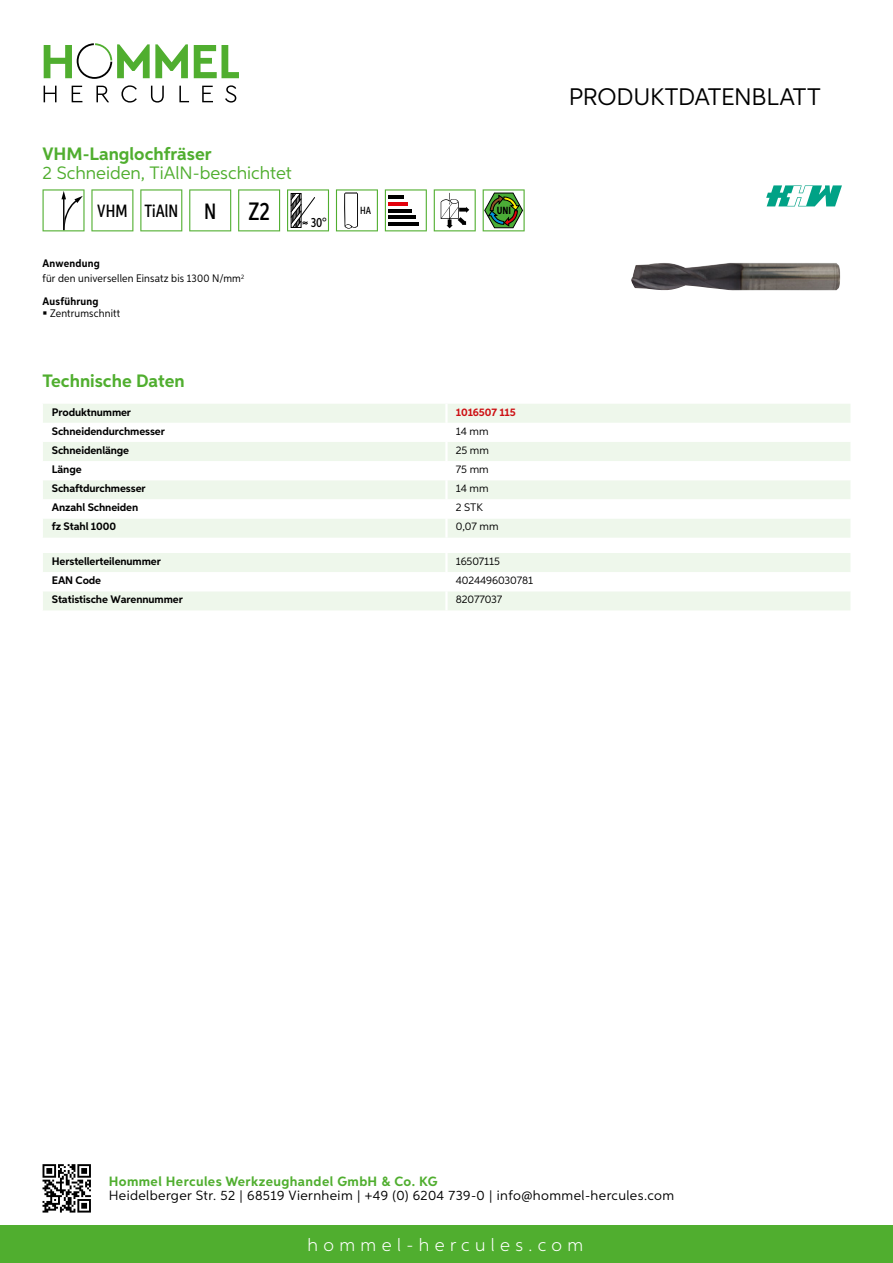
<style>
.page{position:relative;width:893px;height:1263px;background:#fff}
.page>*{position:absolute;margin:0;border:0;box-sizing:border-box;transform-origin:0 0}
.t1{font:500 25.2px "Aspira XX Nar";color:#000}
.t2{font:24px "Aspira";letter-spacing:-.01em;color:#000}
.t3{font:700 18px "Aspira";color:#50ae2f}
.t4{font:18px "Aspira";color:#50ae2f}
.t5{font:300 18px "Aspira";letter-spacing:.3em;color:#fff}
.t6{font:500 17.85px "Aspira XX Nar";color:#000}
.t7{font:13.5px "Aspira";letter-spacing:.03em;color:#000}
.t8{font:700 13.5px "Aspira";letter-spacing:.03em;color:#50ae2f}
.t9{font:500 13.35px "Aspira XX Nar";color:#000}
.t10{font:700 10.95px "Aspira";letter-spacing:-.01em;color:#000}
.t11{font:10.95px/15.1px "Aspira Nar";letter-spacing:.015em;color:#000}
.t12{font:10.95px "Aspira";letter-spacing:-.01em;color:#000}
.t13{font:700 10.95px "Aspira";letter-spacing:-.01em;color:#cd1013}
.t14{font:700 10.95px "Aspira Nar";letter-spacing:.02em;color:#000}
.t15{font:700 10.35px "Aspira XX Nar";color:#000}
.t16{font:500 10.35px "Aspira XX Nar";color:#000}
.s1{font-size:22.2px}
.s2{font-weight:700}
</style>
<div class="page">
<div style="left:0;top:1226px;width:893px;height:37px;background:#50ae2f"></div>
<svg style="left:43px;top:1164px;width:48px;height:48px"></svg>
<svg style="left:194px;top:45px;width:45px;height:33px"></svg>
<svg style="left:44px;top:43px;width:144px;height:36px"></svg>
<svg style="left:44px;top:86px;width:13px;height:16px"></svg>
<svg style="left:72px;top:86px;width:10px;height:16px"></svg>
<svg style="left:96px;top:86px;width:13px;height:16px"></svg>
<svg style="left:121px;top:85px;width:16px;height:18px"></svg>
<svg style="left:151px;top:86px;width:13px;height:17px"></svg>
<svg style="left:179px;top:86px;width:10px;height:16px"></svg>
<svg style="left:202px;top:86px;width:11px;height:16px"></svg>
<svg style="left:225px;top:85px;width:11px;height:18px"></svg>
<div style="left:43px;top:404px;width:807px;height:134px;background:#eef7eb"></div>
<svg style="left:43px;top:423px;width:807px;height:95px"></svg>
<hr style="left:445px;top:404px;width:3px;height:19px;background:#fff">
<hr style="left:445px;top:423px;width:3px;height:19px;background:#fff">
<hr style="left:445px;top:442px;width:3px;height:19px;background:#fff">
<hr style="left:445px;top:461px;width:3px;height:19px;background:#fff">
<hr style="left:445px;top:480px;width:3px;height:19px;background:#fff">
<hr style="left:445px;top:499px;width:3px;height:19px;background:#fff">
<hr style="left:445px;top:518px;width:3px;height:20px;background:#fff">
<svg style="left:43px;top:553px;width:807px;height:57px"></svg>
<hr style="left:445px;top:591px;width:3px;height:19px;background:#fff">
<svg style="left:43px;top:189px;width:42px;height:42px"></svg>
<svg style="left:91px;top:189px;width:42px;height:42px"></svg>
<svg style="left:140px;top:189px;width:42px;height:42px"></svg>
<svg style="left:189px;top:189px;width:42px;height:42px"></svg>
<svg style="left:238px;top:189px;width:42px;height:42px"></svg>
<svg style="left:287px;top:189px;width:42px;height:42px"></svg>
<svg style="left:336px;top:189px;width:42px;height:42px"></svg>
<svg style="left:385px;top:189px;width:42px;height:42px"></svg>
<hr style="left:388px;top:196px;width:16px;height:3px;background:#000">
<hr style="left:388px;top:202px;width:20px;height:4px;background:#e3000b">
<hr style="left:388px;top:209px;width:24px;height:3px;background:#000">
<hr style="left:388px;top:216px;width:27px;height:3px;background:#000">
<hr style="left:388px;top:222px;width:31px;height:4px;background:#000">
<svg style="left:434px;top:189px;width:42px;height:42px"></svg>
<svg style="left:483px;top:189px;width:42px;height:42px"></svg>
<img style="left:631px;top:263px;width:209px;height:27px">
<svg style="left:766px;top:185px;width:76px;height:21px"></svg>
<h3 class="t3" style="left:43px;top:142px;width:171px">VHM-Langlochfräser</h3>
<h3 class="t4" style="left:43px;top:162px;width:251px">2 Schneiden, TiAlN -beschichtet</h3>
<h3 class="t6" style="left:97px;top:200px;width:121px">VHM TiAlN <span class="s1">N</span></h3>
<h1 class="t1" style="left:248px;top:196px;width:23px">Z2</h1>
<p class="t11" style="left:43px;top:256px;width:203px"><span class="s2">Anwendung<br></span>für den universellen Einsatz bis 1300 N/mm<sup>2</sup></p>
<p class="t14" style="left:43px;top:294px;width:58px">Ausführung</p>
<p class="t11" style="left:50px;top:306px;width:71px">Zentrumschnitt</p>
<p class="t9" style="left:311px;top:215px;width:17px">30°</p>
<p class="t16" style="left:360px;top:204px;width:12px">HA</p>
<p class="t15" style="left:497px;top:205px;width:16px">UNI</p>
<h3 class="t3" style="left:43px;top:369px;width:144px">Technische Daten</h3>
<p class="t10" style="left:52px;top:405px;width:81px">Produktnummer</p>
<p class="t13" style="left:456px;top:405px;width:62px">1016507 115</p>
<p class="t10" style="left:52px;top:424px;width:115px">Schneidendurchmesser</p>
<p class="t12" style="left:456px;top:424px;width:34px">14 mm</p>
<p class="t10" style="left:52px;top:443px;width:79px">Schneidenlänge</p>
<p class="t12" style="left:456px;top:443px;width:35px">25 mm</p>
<p class="t10" style="left:52px;top:462px;width:31px">Länge</p>
<p class="t12" style="left:456px;top:463px;width:34px">75 mm</p>
<p class="t10" style="left:52px;top:482px;width:95px">Schaftdurchmesser</p>
<p class="t12" style="left:456px;top:482px;width:34px">14 mm</p>
<p class="t10" style="left:52px;top:501px;width:88px">Anzahl Schneiden</p>
<p class="t12" style="left:456px;top:501px;width:22px">2 STK</p>
<p class="t10" style="left:52px;top:520px;width:66px">fz Stahl 1000</p>
<p class="t12" style="left:456px;top:520px;width:44px">0,07 mm</p>
<p class="t10" style="left:52px;top:554px;width:111px">Herstellerteilenummer</p>
<p class="t12" style="left:456px;top:554px;width:46px">16507115</p>
<p class="t10" style="left:52px;top:574px;width:51px">EAN Code</p>
<p class="t12" style="left:456px;top:574px;width:79px">4024496030781</p>
<p class="t10" style="left:52px;top:593px;width:132px">Statistische Warennummer</p>
<p class="t12" style="left:456px;top:593px;width:48px">82077037</p>
<h2 class="t2" style="left:569px;top:82px;width:253px">Produktdatenblatt</h2>
<p class="t8" style="left:109px;top:1172px;width:330px">Hommel Hercules Werkzeughandel GmbH &amp; Co. KG</p>
<p class="t7" style="left:109px;top:1187px;width:567px">Heidelberger Str. 52 | 68519 Viernheim | +49 (0) 6204 739-0 | info@hommel-hercules.com</p>
<h3 class="t5" style="left:307px;top:1234px;width:277px">hommel-hercules.com</h3>
</div>
